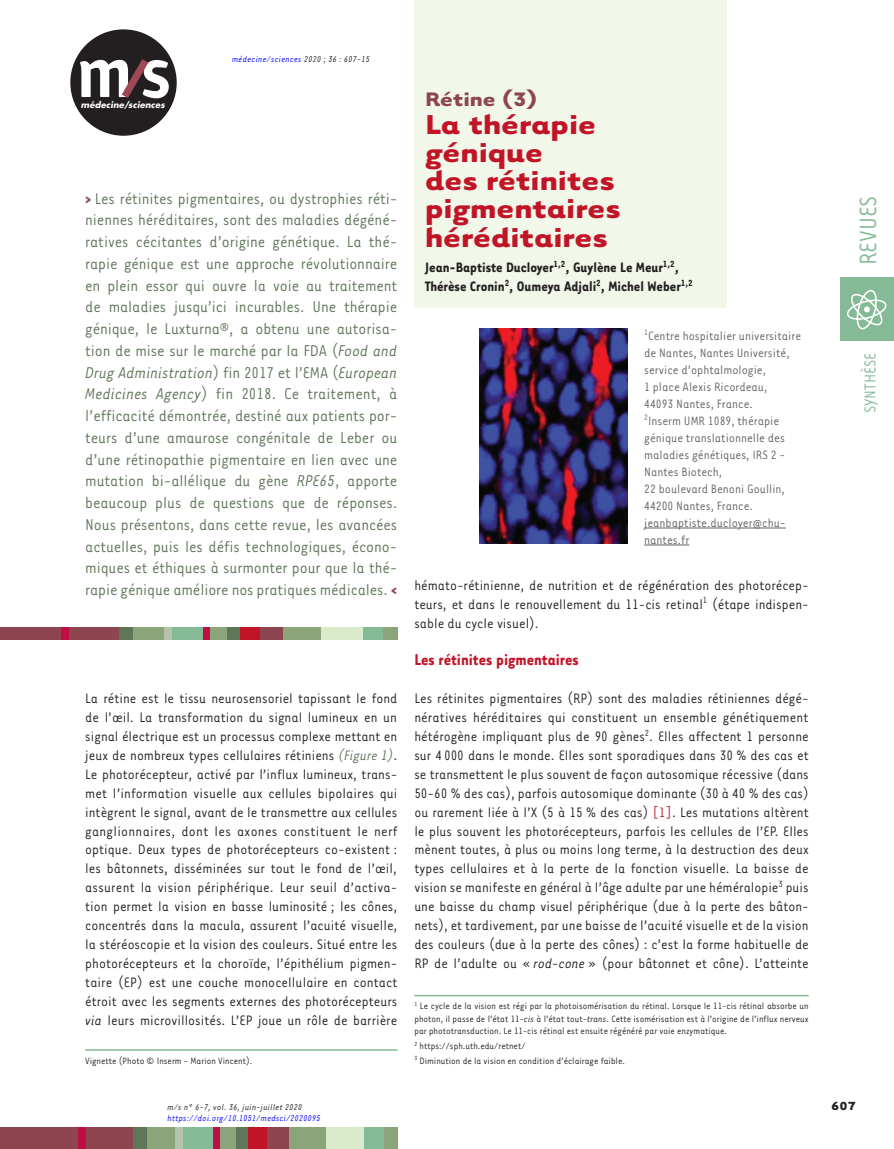
<style>
.page{position:relative;width:894px;height:1149px;background:#fff}
.page>*{position:absolute;margin:0;border:0;box-sizing:border-box;transform-origin:0 0}
.t1{font:700 31.5px/28.2px "Tarzana Wide";color:#c11527}
.t2{font:27px "Tarzana Narrow";color:#84ba95}
.t3{font:700 22.5px "Tarzana Wide";color:#8d454f}
.t4{font:18px/21.8px "Tarzana Narrow";letter-spacing:-.005em;color:#5f7659;text-align:justify}
.t5{font:700 18px "Tarzana Narrow";color:#c11527}
.t6{font:18px "Tarzana Narrow";color:#84ba95}
.t7{font:15.75px/18.9px "Tarzana Narrow";color:#231f20;text-align:justify}
.t8{font:700 15.75px/18.9px "Tarzana Narrow";color:#231f20}
.t9{font:13.95px/17px "Tarzana Narrow";color:#636366}
.t10{font:700 13.5px "Tarzana Wide";color:#231f20}
.t11{font:10.5px/12.6px "Tarzana Narrow";color:#231f20;text-align:justify}
.t12{font:italic 9.75px "Tarzana Narrow";letter-spacing:.025em;color:#00f}
.t13{font:italic 9.75px "Tarzana Narrow";letter-spacing:.025em;color:#231f20}
.t14{font:italic 700 8.55px "Futura";letter-spacing:.01em;color:#fff}
.s1{color:#231f20}
.s2{font-weight:700;color:#8d454f}
.s3{font-style:italic}
.s4{color:#c11527}
.s5{font-style:italic;color:#5f7659}
</style>
<div class="page">
<div style="left:0;top:1127px;width:134px;height:21px;background:#8d454f"></div>
<div style="left:235px;top:1127px;width:13px;height:21px;background:#5f7659"></div>
<div style="left:78px;top:1127px;width:7px;height:21px;background:#c10d45"></div>
<div style="left:133px;top:1127px;width:22px;height:21px;background:#5f7659"></div>
<div style="left:147px;top:1127px;width:30px;height:21px;background:#8ba479"></div>
<div style="left:175px;top:1127px;width:9px;height:21px;background:#b6c4ad"></div>
<div style="left:183px;top:1127px;width:30px;height:21px;background:#84ba95"></div>
<div style="left:217px;top:1127px;width:19px;height:21px;background:#8ba479"></div>
<div style="left:213px;top:1127px;width:6px;height:21px;background:#c10d45"></div>
<div style="left:248px;top:1127px;width:27px;height:21px;background:#c11527"></div>
<div style="left:287px;top:1127px;width:39px;height:21px;background:#8ba479"></div>
<div style="left:267px;top:1127px;width:21px;height:21px;background:#8d454f"></div>
<div style="left:326px;top:1127px;width:38px;height:21px;background:#daebcb"></div>
<div style="left:364px;top:1127px;width:20px;height:21px;background:#84ba95"></div>
<div style="left:383px;top:1127px;width:14px;height:21px;background:#8ba479"></div>
<div style="left:840px;top:277px;width:53px;height:63px;background:#84ba95"></div>
<svg style="left:847px;top:290px;width:39px;height:39px"></svg>
<div style="left:70px;top:29px;width:107px;height:107px;background:#231f20;border-radius:50%"></div>
<svg style="left:80px;top:60px;width:89px;height:38px"></svg>
<div style="left:414px;top:0;width:312px;height:307px;background:#f1f7e9"></div>
<hr style="left:414px;top:994px;width:394px;height:2px;background:#84ba95">
<hr style="left:644px;top:527px;width:141px;height:1px;background:#636366">
<hr style="left:644px;top:544px;width:45px;height:1px;background:#636366">
<img style="left:479px;top:328px;width:148px;height:215px">
<div style="left:0;top:627px;width:120px;height:13px;background:#8d454f"></div>
<div style="left:119px;top:627px;width:18px;height:13px;background:#5f7659"></div>
<div style="left:226px;top:627px;width:14px;height:13px;background:#5f7659"></div>
<div style="left:133px;top:627px;width:32px;height:13px;background:#8ba479"></div>
<div style="left:169px;top:627px;width:34px;height:13px;background:#84ba95"></div>
<div style="left:362px;top:627px;width:21px;height:13px;background:#84ba95"></div>
<div style="left:207px;top:627px;width:20px;height:13px;background:#8ba479"></div>
<div style="left:382px;top:627px;width:15px;height:13px;background:#8ba479"></div>
<div style="left:281px;top:627px;width:40px;height:13px;background:#8ba479"></div>
<div style="left:321px;top:627px;width:41px;height:13px;background:#daebcb"></div>
<div style="left:164px;top:627px;width:8px;height:13px;background:#b6c4ad"></div>
<div style="left:61px;top:627px;width:7px;height:13px;background:#c10d45"></div>
<div style="left:203px;top:627px;width:6px;height:13px;background:#c10d45"></div>
<div style="left:240px;top:627px;width:29px;height:13px;background:#c11527"></div>
<div style="left:260px;top:627px;width:22px;height:13px;background:#8d454f"></div>
<hr style="left:85px;top:1049px;width:312px;height:1px;background:#84ba95">
<p class="t12" style="left:232px;top:54px;width:139px">médecine/sciences <span class="s1">2020 ; 36 : 607-15</span></p>
<p class="t14" style="left:81px;top:99px;width:85px">médecine/sciences</p>
<h3 class="t3" style="left:425px;top:84px;width:114px">Rétine (3)</h3>
<h1 class="t1" style="left:425px;top:108px;width:197px">La thérapie génique<br>des rétinites pigmentaires héréditaires</h1>
<p class="t8" style="left:425px;top:257px;width:269px">Jean-Baptiste Ducloyer<sup>1,2</sup>, Guylène Le Meur<sup>1,2</sup>,<br>Thérèse Cronin<sup>2</sup>, Oumeya Adjali<sup>2</sup>, Michel Weber<sup>1,2</sup></p>
<p class="t4" style="left:85px;top:186px;width:313px"><span class="s2">&gt;</span> Les rétinites pigmentaires, ou dystrophies réti&shy;niennes héréditaires, sont des maladies dégéné&shy;ratives cécitantes d’origine génétique. La thé&shy;rapie génique est une approche révolutionnaire en plein essor qui ouvre la voie au traitement de maladies jusqu’ici incurables. Une thérapie génique, le Luxturna®, a obtenu une autorisa&shy;tion de mise sur le marché par la FDA (<span class="s3">Food and Drug Administration</span>) fin 2017 et l’EMA (<span class="s3">European Medicines Agency</span>) fin 2018. Ce traitement, à l’efficacité démontrée, destiné aux patients por&shy;teurs d’une amaurose congénitale de Leber ou d’une rétinopathie pigmentaire en lien avec une mutation bi-allélique du gène <span class="s3">RPE65</span>, apporte beaucoup plus de questions que de réponses.<br>Nous présentons, dans cette revue, les avancées actuelles, puis les défis technologiques, écono&shy;miques et éthiques à surmonter pour que la thé&shy;rapie génique améliore nos pratiques médicales. <span class="s2">&lt;</span></p>
<p class="t9" style="left:644px;top:327px;width:158px"><sup>1</sup>Centre hospitalier universitaire de Nantes, Nantes Université, service d’ophtalmologie,<br>1 place Alexis Ricordeau,<br>44093 Nantes, France.<br><sup>2</sup>Inserm UMR 1089, thérapie génique translationnelle des maladies génétiques, IRS 2 -<br>Nantes Biotech,<br>22 boulevard Benoni Goullin,<br>44200 Nantes, France. jeanbaptiste.ducloyer@chu&shy;nantes.fr</p>
<p class="t7" style="left:414px;top:574px;width:396px">hémato-rétinienne, de nutrition et de régénération des photorécep&shy;teurs, et dans le renouvellement du 11-cis retinal<sup>1</sup> (étape indispen&shy;sable du cycle visuel).</p>
<p class="t5" style="left:414px;top:648px;width:166px">Les rétinites pigmentaires</p>
<p class="t7" style="left:414px;top:688px;width:396px">Les rétinites pigmentaires (RP) sont des maladies rétiniennes dégé&shy;nératives héréditaires qui constituent un ensemble génétiquement hétérogène impliquant plus de 90 gènes<sup>2</sup>. Elles affectent 1 personne sur 4 000 dans le monde. Elles sont sporadiques dans 30 % des cas et se transmettent le plus souvent de façon autosomique récessive (dans 50-60 % des cas), parfois autosomique dominante (30 à 40 % des cas) ou rarement liée à l’X (5 à 15 % des cas) <span class="s4">[1]</span>. Les mutations altèrent le plus souvent les photorécepteurs, parfois les cellules de l’EP. Elles mènent toutes, à plus ou moins long terme, à la destruction des deux types cellulaires et à la perte de la fonction visuelle. La baisse de vision se manifeste en général à l’âge adulte par une héméralopie<sup>3</sup> puis une baisse du champ visuel périphérique (due à la perte des bâton&shy;nets), et tardivement, par une baisse de l’acuité visuelle et de la vision des couleurs (due à la perte des cônes) : c’est la forme habituelle de RP de l’adulte ou « <span class="s3">rod-cone</span> » (pour bâtonnet et cône). L’atteinte</p>
<p class="t11" style="left:414px;top:999px;width:396px"><sup>1</sup> Le cycle de la vision est régi par la photoisomérisation du rétinal. Lorsque le 11-cis rétinal absorbe un photon, il passe de l’état 11-<span class="s3">cis</span> à l’état tout-<span class="s3">trans</span>. Cette isomérisation est à l’origine de l’influx nerveux par phototransduction. Le 11-cis rétinal est ensuite régénéré par voie enzymatique.</p>
<p class="t11" style="left:414px;top:1037px;width:212px;line-height:14.7px"><sup>2</sup> https://sph.uth.edu/retnet/<br><sup>3</sup> Diminution de la vision en condition d’éclairage faible.</p>
<p class="t7" style="left:85px;top:688px;width:314px">La rétine est le tissu neurosensoriel tapissant le fond de l’œil. La transformation du signal lumineux en un signal électrique est un processus complexe mettant en jeux de nombreux types cellulaires rétiniens <span class="s5">(Figure 1)</span>.<br>Le photorécepteur, activé par l’influx lumineux, trans&shy;met l’information visuelle aux cellules bipolaires qui intègrent le signal, avant de le transmettre aux cellules ganglionnaires, dont les axones constituent le nerf optique. Deux types de photorécepteurs co-existent : les bâtonnets, disséminées sur tout le fond de l’œil, assurent la vision périphérique. Leur seuil d’activa&shy;tion permet la vision en basse luminosité ; les cônes, concentrés dans la macula, assurent l’acuité visuelle, la stéréoscopie et la vision des couleurs. Situé entre les photorécepteurs et la choroïde, l’épithélium pigmen&shy;taire (EP) est une couche monocellulaire en contact étroit avec les segments externes des photorécepteurs <span class="s3">via</span> leurs microvillosités. L’EP joue un rôle de barrière</p>
<p class="t11" style="left:85px;top:1053px;width:169px">Vignette (Photo © Inserm - Marion Vincent).</p>
<p class="t13" style="left:167px;top:1100px;width:136px">m/s n° 6-7, vol. 36, juin-juillet 2020</p>
<p class="t12" style="left:167px;top:1112px;width:155px">https://doi.org/10.1051/medsci/2020095</p>
<h2 class="t2" style="left:851px;top:265px;width:71px;rotate:-90deg">REVUES</h2>
<p class="t6" style="left:858px;top:413px;width:62px;rotate:-90deg">SYNTHÈSE</p>
<p class="t10" style="left:830px;top:1097px;width:26px">607</p>
</div>
